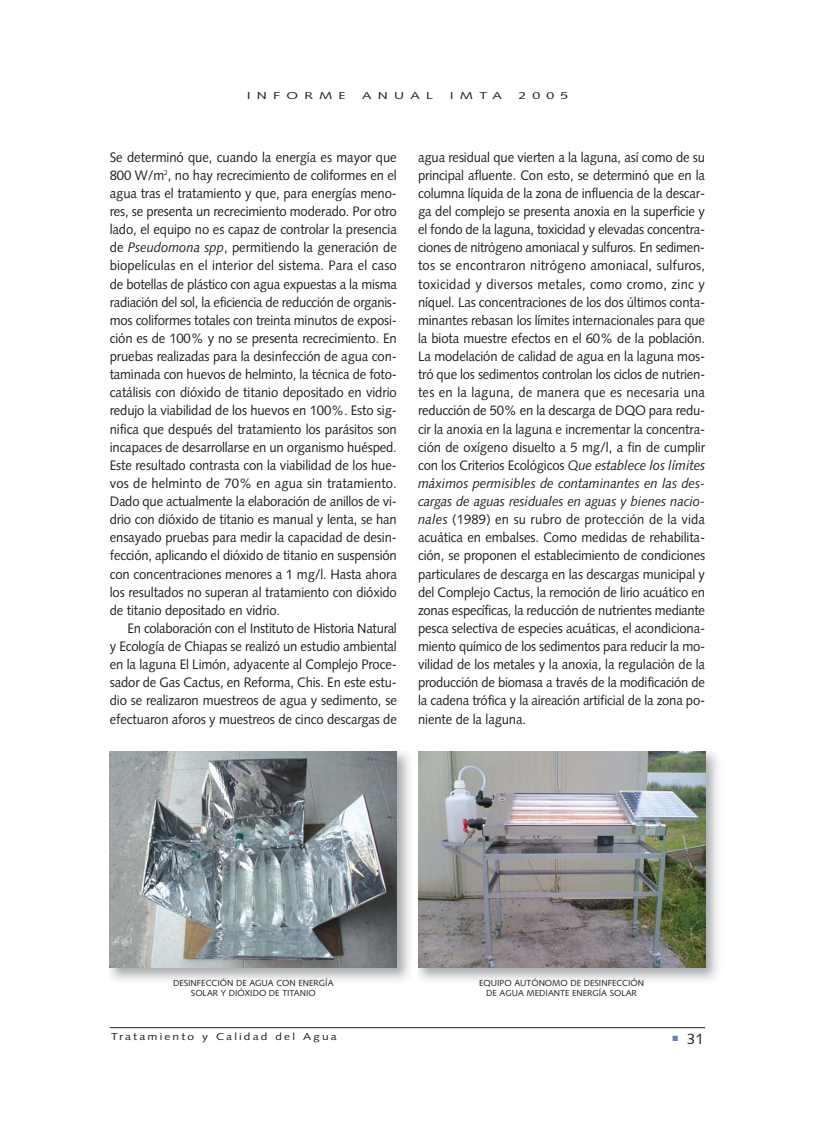
<style>
.page{position:relative;width:815px;height:1134px;background:#fff}
.page>*{position:absolute;margin:0;border:0;box-sizing:border-box;transform-origin:0 0}
.t1{font:15px "Syntax";color:#231f20}
.t2{font:13.75px/18.1px "Syntax";letter-spacing:-.01em;color:#231f20;text-align:justify;scale:.95 1}
.t3{font:10px "Syntax";letter-spacing:.18em;color:#231f20;scale:1.2 1}
.t4{font:10px "Syntax";letter-spacing:.18em;color:#231f20;scale:1.4 1}
.t5{font:10px "Syntax";letter-spacing:.445em;color:#231f20;scale:1.4 1}
.t6{font:8.75px/10px "Syntax";color:#231f20;text-align:center}
.s1{font-style:italic}
</style>
<div class="page">
<img style="left:418px;top:751px;width:300px;height:230px">
<img style="left:110px;top:751px;width:300px;height:230px">
<hr style="left:110px;top:1027px;width:595px;height:1px;background:#231f20">
<img style="left:110px;top:751px;width:287px;height:216px">
<img style="left:418px;top:751px;width:287px;height:216px">
<p class="t5" style="left:247px;top:91px;width:72px">INFORME</p>
<p class="t4" style="left:362px;top:91px;width:52px">ANUAL</p>
<p class="t4" style="left:450px;top:91px;width:39px">IMTA</p>
<p class="t4" style="left:518px;top:91px;width:37px">2005</p>
<p class="t2" style="left:110px;top:149px;width:304px">Se determinó que, cuando la energía es mayor que</p>
<p class="t2" style="left:110px;top:167px;width:304px">800 W/m<sup>2</sup>, no hay recrecimiento de coliformes en el</p>
<p class="t2" style="left:110px;top:185px;width:304px">agua tras el tratamiento y que, para energías meno-</p>
<p class="t2" style="left:110px;top:204px;width:304px">res, se presenta un recrecimiento moderado. Por otro</p>
<p class="t2" style="left:110px;top:222px;width:304px">lado, el equipo no es capaz de controlar la presencia</p>
<p class="t2" style="left:110px;top:240px;width:304px">de <span class="s1">Pseudomona spp</span>, permitiendo la generación de</p>
<p class="t2" style="left:110px;top:258px;width:304px">biopelículas en el interior del sistema. Para el caso</p>
<p class="t2" style="left:110px;top:276px;width:304px">de botellas de plástico con agua expuestas a la misma</p>
<p class="t2" style="left:110px;top:294px;width:304px">radiación del sol, la eficiencia de reducción de organis-</p>
<p class="t2" style="left:110px;top:312px;width:304px">mos coliformes totales con treinta minutos de exposi-</p>
<p class="t2" style="left:110px;top:330px;width:304px">ción es de 100% y no se presenta recrecimiento. En</p>
<p class="t2" style="left:110px;top:349px;width:304px">pruebas realizadas para la desinfección de agua con-</p>
<p class="t2" style="left:110px;top:367px;width:304px">taminada con huevos de helminto, la técnica de foto-</p>
<p class="t2" style="left:110px;top:385px;width:304px">catálisis con dióxido de titanio depositado en vidrio</p>
<p class="t2" style="left:110px;top:403px;width:304px">redujo la viabilidad de los huevos en 100%. Esto sig-</p>
<p class="t2" style="left:110px;top:421px;width:304px">nifica que después del tratamiento los parásitos son</p>
<p class="t2" style="left:110px;top:439px;width:304px">incapaces de desarrollarse en un organismo huésped.</p>
<p class="t2" style="left:110px;top:457px;width:304px">Este resultado contrasta con la viabilidad de los hue-</p>
<p class="t2" style="left:110px;top:475px;width:304px">vos de helminto de 70% en agua sin tratamiento.</p>
<p class="t2" style="left:110px;top:494px;width:304px">Dado que actualmente la elaboración de anillos de vi-</p>
<p class="t2" style="left:110px;top:512px;width:304px">drio con dióxido de titanio es manual y lenta, se han</p>
<p class="t2" style="left:110px;top:530px;width:304px">ensayado pruebas para medir la capacidad de desin-</p>
<p class="t2" style="left:110px;top:548px;width:304px">fección, aplicando el dióxido de titanio en suspensión</p>
<p class="t2" style="left:110px;top:566px;width:304px">con concentraciones menores a 1 mg/l. Hasta ahora</p>
<p class="t2" style="left:110px;top:584px;width:304px">los resultados no superan al tratamiento con dióxido</p>
<p class="t2" style="left:110px;top:602px;width:181px">de titanio depositado en vidrio.</p>
<p class="t2" style="left:128px;top:620px;width:285px">En colaboración con el Instituto de Historia Natural</p>
<p class="t2" style="left:110px;top:639px;width:304px">y Ecología de Chiapas se realizó un estudio ambiental</p>
<p class="t2" style="left:110px;top:657px;width:304px">en la laguna El Limón, adyacente al Complejo Proce-</p>
<p class="t2" style="left:110px;top:675px;width:304px">sador de Gas Cactus, en Reforma, Chis. En este estu-</p>
<p class="t2" style="left:110px;top:693px;width:304px">dio se realizaron muestreos de agua y sedimento, se</p>
<p class="t2" style="left:110px;top:711px;width:304px">efectuaron aforos y muestreos de cinco descargas de</p>
<p class="t2" style="left:418px;top:149px;width:304px">agua residual que vierten a la laguna, así como de su principal afluente. Con esto, se determinó que en la columna líquida de la zona de influencia de la descar&shy;ga del complejo se presenta anoxia en la superficie y el fondo de la laguna, toxicidad y elevadas concentra&shy;ciones de nitrógeno amoniacal y sulfuros. En sedimen&shy;tos se encontraron nitrógeno amoniacal, sulfuros, toxicidad y diversos metales, como cromo, zinc y níquel. Las concentraciones de los dos últimos conta&shy;minantes rebasan los límites internacionales para que la biota muestre efectos en el 60% de la población.<br>La modelación de calidad de agua en la laguna mos&shy;tró que los sedimentos controlan los ciclos de nutrien&shy;tes en la laguna, de manera que es necesaria una reducción de 50% en la descarga de DQO para redu&shy;cir la anoxia en la laguna e incrementar la concentra&shy;ción de oxígeno disuelto a 5 mg/l, a fin de cumplir con los Criterios Ecológicos <span class="s1">Que establece los límites máximos permisibles de contaminantes en las des&shy;cargas de aguas residuales en aguas y bienes nacio&shy;nales</span> (1989) en su rubro de protección de la vida acuática en embalses. Como medidas de rehabilita&shy;ción, se proponen el establecimiento de condiciones particulares de descarga en las descargas municipal y del Complejo Cactus, la remoción de lirio acuático en zonas específicas, la reducción de nutrientes mediante pesca selectiva de especies acuáticas, el acondiciona&shy;miento químico de los sedimentos para reducir la mo&shy;vilidad de los metales y la anoxia, la regulación de la producción de biomasa a través de la modificación de la cadena trófica y la aireación artificial de la zona po&shy;niente de la laguna.</p>
<p class="t6" style="left:173px;top:978px;width:162px">DESINFECCIÓN DE AGUA CON ENERGÍA<br>SOLAR Y DIÓXIDO DE TITANIO</p>
<p class="t6" style="left:479px;top:978px;width:167px">EQUIPO AUTÓNOMO DE DESINFECCIÓN<br>DE AGUA MEDIANTE ENERGÍA SOLAR</p>
<p class="t3" style="left:111px;top:1032px;width:190px">Tratamiento y Calidad del Agua</p>
<p class="t1" style="left:672px;top:1032px;width:33px"><sup>■</sup> 31</p>
</div>
